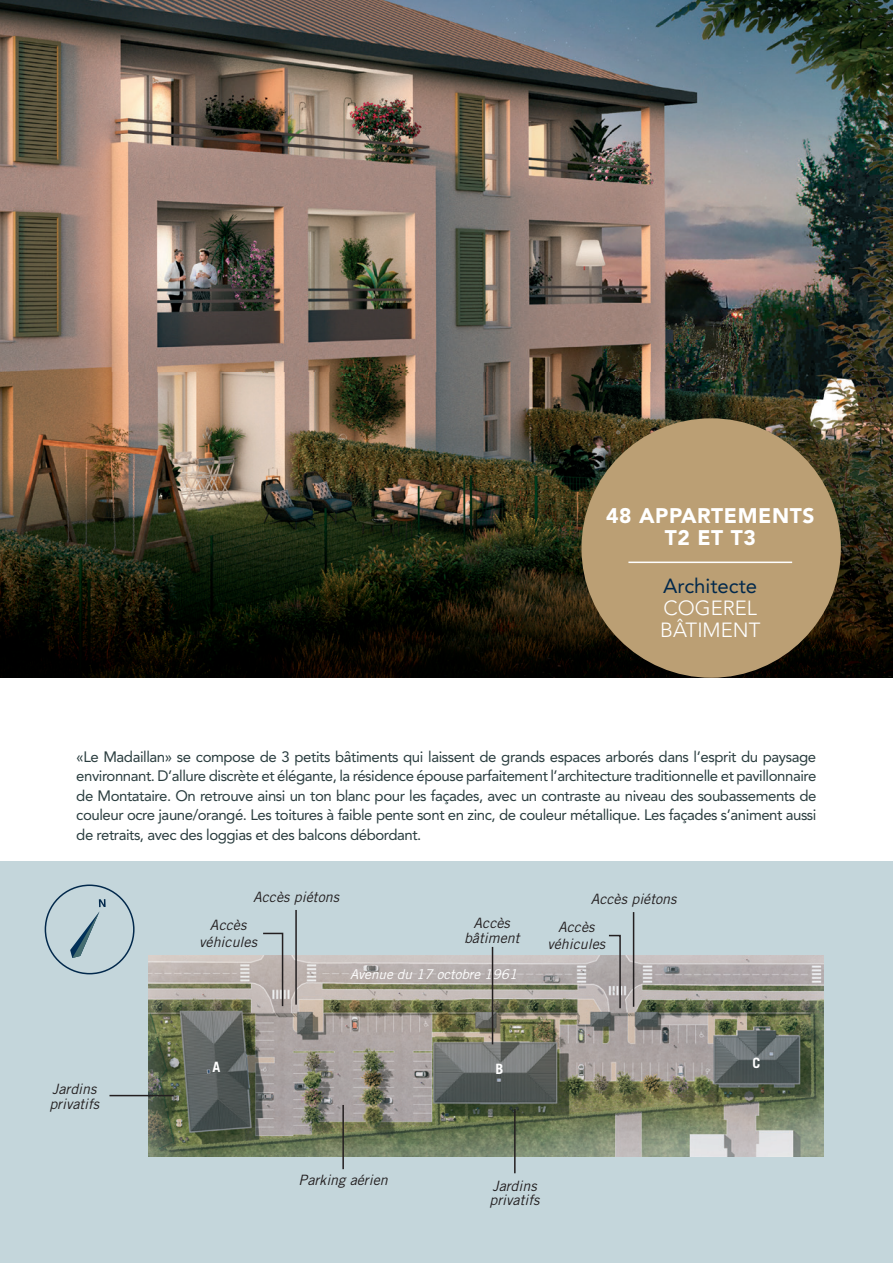
<style>
.page{position:relative;width:893px;height:1263px;background:#fff}
.page>*{position:absolute;margin:0;border:0;box-sizing:border-box;transform-origin:0 0}
.t1{font:900 21px/22.5px "Avenir LT Std";letter-spacing:.03em;color:#fff;text-align:center}
.t2{font:300 20.4px/21.8px "Avenir LT Std";color:#fff}
.t3{font:20.4px "Avenir LT Std";color:#02294c}
.t4{font:15px/19.5px "Avenir LT Std";letter-spacing:-.03em;color:#2a3d3f;text-align:justify}
.t5{font:italic 14.25px/14.2px "Trade Gothic LT Std";color:#231f20;text-align:center}
.t6{font:700 14.25px "Trade Gothic LT Std";color:#fff}
.t7{font:italic 13.5px "Trade Gothic LT Std";color:#fff}
</style>
<div class="page">
<div style="left:0;top:861px;width:893px;height:402px;background:#c4d6db"></div>
<img style="left:0;top:0;width:893px;height:678px">
<div style="left:585px;top:422px;width:252px;height:252px;background:#bb9f74;border-radius:50%"></div>
<div style="left:581px;top:418px;width:260px;height:260px;border:8px solid #bb9f74;border-radius:50%"></div>
<hr style="left:628px;top:562px;width:164px;height:1px;background:#fff">
<div style="left:45px;top:884px;width:90px;height:90px;border:2px solid #02294c;border-radius:50%"></div>
<svg style="left:70px;top:899px;width:36px;height:59px"></svg>
<img style="left:149px;top:956px;width:675px;height:201px">
<hr style="left:514px;top:1109px;width:2px;height:64px;background:#231f20">
<hr style="left:109px;top:1095px;width:65px;height:1px;background:#231f20">
<hr style="left:492px;top:947px;width:1px;height:97px;background:#231f20">
<hr style="left:342px;top:1105px;width:2px;height:64px;background:#231f20">
<hr style="left:295px;top:910px;width:2px;height:95px;background:#231f20">
<hr style="left:633px;top:912px;width:1px;height:95px;background:#231f20">
<svg style="left:262px;top:932px;width:22px;height:76px"></svg>
<svg style="left:607px;top:934px;width:15px;height:76px"></svg>
<h1 class="t1" style="left:606px;top:504px;width:210px">48 APPARTEMENTS<br>T2 ET T3</h1>
<h2 class="t3" style="left:663px;top:574px;width:95px">Architecte</h2>
<h2 class="t2" style="left:660px;top:597px;width:102px">COGEREL<br>BÂTIMENT</h2>
<p class="t4" style="left:76px;top:747px;width:742px">«Le Madaillan» se compose de 3 petits bâtiments qui laissent de grands espaces arborés dans l’esprit du paysage environnant. D’allure discrète et élégante, la résidence épouse parfaitement l’architecture traditionnelle et pavillonnaire de Montataire. On retrouve ainsi un ton blanc pour les façades, avec un contraste au niveau des soubassements de couleur ocre jaune/orangé. Les toitures à faible pente sont en zinc, de couleur métallique. Les façades s’animent aussi de retraits, avec des loggias et des balcons débordant.</p>
<p class="t5" style="left:253px;top:890px;width:87px">Accès piétons</p>
<p class="t5" style="left:591px;top:892px;width:87px">Accès piétons</p>
<p class="t5" style="left:464px;top:916px;width:57px">Accès bâtiment</p>
<p class="t5" style="left:199px;top:916px;width:59px;line-height:17.1px">Accès véhicules</p>
<p class="t5" style="left:547px;top:918px;width:59px;line-height:17.1px">Accès véhicules</p>
<p class="t5" style="left:49px;top:1082px;width:51px;text-align:left">Jardins privatifs</p>
<p class="t7" style="left:350px;top:966px;width:169px">Avenue du 17 octobre 1961</p>
<p class="t6" style="left:212px;top:1058px;width:9px">A</p>
<p class="t6" style="left:496px;top:1060px;width:9px">B</p>
<p class="t5" style="left:299px;top:1173px;width:91px">Parking aérien</p>
<p class="t5" style="left:490px;top:1179px;width:51px;text-align:left">Jardins privatifs</p>
<p class="t6" style="left:753px;top:1054px;width:9px">C</p>
</div>
